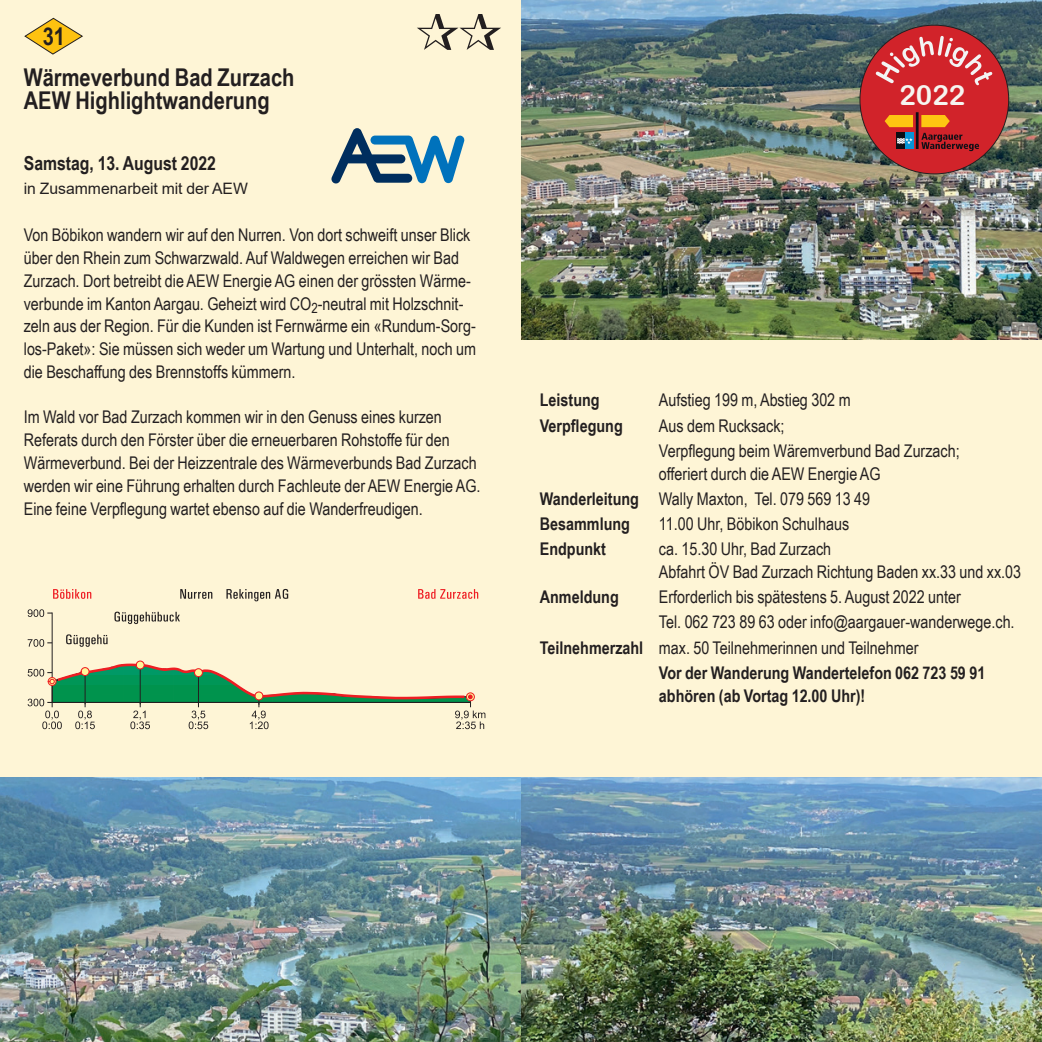
<style>
.page{position:relative;width:1042px;height:1042px;background:#fff}
.page>*{position:absolute;margin:0;border:0;box-sizing:border-box;transform-origin:0 0}
.t1{font:27.65px "Arial Rounded MT Bold";color:#f6f5f0}
.t2{font:700 24.5px/40.9px "Arial Narrow";color:#231f20}
.t3{font:700 19.25px "Arial Narrow";color:#231f20}
.t4{font:17.5px/22.8px "Arial Narrow";color:#231f20}
.t5{font:700 17.5px "Arial Narrow";color:#231f20}
.t6{font:15.75px "Arial";color:#231f20}
.s1{font-weight:700}
</style>
<div class="page">
<div style="left:521px;top:0;width:521px;height:1042px;background:#fef5d6"></div>
<img style="left:521px;top:0;width:521px;height:340px">
<div style="left:0;top:0;width:521px;height:1042px;background:#fef5d6"></div>
<svg style="left:24px;top:17px;width:59px;height:38px"></svg>
<svg style="left:331px;top:128px;width:134px;height:55px"></svg>
<svg style="left:417px;top:14px;width:84px;height:36px"></svg>
<div style="left:860px;top:25px;width:148px;height:149px;background:#d1232a;border-radius:50%"></div>
<svg style="left:876px;top:36px;width:116px;height:49px"></svg>
<hr style="left:916px;top:112px;width:2px;height:37px;background:#0e0f16">
<svg style="left:921px;top:115px;width:29px;height:12px"></svg>
<svg style="left:884px;top:115px;width:29px;height:12px"></svg>
<div style="left:897px;top:133px;width:8px;height:16px;background:#0d0f14"></div>
<div style="left:905px;top:133px;width:8px;height:16px;background:#0795d6"></div>
<svg style="left:897px;top:138px;width:15px;height:6px"></svg>
<svg style="left:921px;top:133px;width:58px;height:18px"></svg>
<img style="left:0;top:777px;width:522px;height:265px">
<img style="left:522px;top:777px;width:520px;height:265px">
<hr style="left:52px;top:612px;width:1px;height:90px;background:#231f20">
<svg style="left:53px;top:589px;width:38px;height:10px"></svg>
<svg style="left:418px;top:589px;width:60px;height:10px"></svg>
<div style="left:136px;top:660px;width:9px;height:9px;border:1px solid #ee1d23;border-radius:50%"></div>
<svg style="left:28px;top:639px;width:24px;height:8px"></svg>
<svg style="left:28px;top:609px;width:24px;height:8px"></svg>
<svg style="left:28px;top:662px;width:457px;height:67px"></svg>
<svg style="left:66px;top:634px;width:42px;height:13px"></svg>
<svg style="left:114px;top:611px;width:66px;height:13px"></svg>
<svg style="left:180px;top:589px;width:32px;height:10px"></svg>
<svg style="left:226px;top:589px;width:62px;height:12px"></svg>
<h2 class="t2" style="left:24px;top:15px;width:272px;text-indent:19px">31<br>Wärmeverbund Bad Zurzach</h2>
<h2 class="t2" style="left:24px;top:78px;width:247px">AEW Highlightwanderung</h2>
<p class="t3" style="left:24px;top:148px;width:194px">Samstag, 13. August 2022</p>
<p class="t6" style="left:24px;top:178px;width:226px">in Zusammenarbeit mit der AEW</p>
<p class="t4" style="left:24px;top:223px;width:454px">Von Böbikon wandern wir auf den Nurren. Von dort schweift unser Blick über den Rhein zum Schwarzwald. Auf Waldwegen erreichen wir Bad Zurzach. Dort betreibt die AEW Energie AG einen der grössten Wärme&shy;verbunde im Kanton Aargau. Geheizt wird CO<sub>2</sub>-neutral mit Holzschnit&shy;zeln aus der Region. Für die Kunden ist Fernwärme ein «Rundum-Sorg&shy;los-Paket»: Sie müssen sich weder um Wartung und Unterhalt, noch um die Beschaffung des Brennstoffs kümmern.</p>
<p class="t4" style="left:24px;top:405px;width:458px">Im Wald vor Bad Zurzach kommen wir in den Genuss eines kurzen Referats durch den Förster über die erneuerbaren Rohstoffe für den Wärmeverbund. Bei der Heizzentrale des Wärmeverbunds Bad Zurzach werden wir eine Führung erhalten durch Fachleute der AEW Energie AG.<br>Eine feine Verpflegung wartet ebenso auf die Wanderfreudigen.</p>
<h1 class="t1" style="left:899px;top:79px;width:67px">2022</h1>
<p class="t5" style="left:540px;top:387px;width:61px">Leistung</p>
<p class="t4" style="left:659px;top:388px;width:193px">Aufstieg 199 m, Abstieg 302 m</p>
<p class="t5" style="left:540px;top:412px;width:84px">Verpflegung</p>
<p class="t4" style="left:659px;top:412px;width:302px;line-height:25.2px">Aus dem Rucksack;<br>Verpflegung beim Wäremverbund Bad Zurzach;</p>
<p class="t4" style="left:540px;top:460px;width:342px;line-height:25.2px;text-indent:119px">offeriert durch die AEW Energie AG<br><span class="s1">Wanderleitung</span> Wally Maxton, Tel. 079 569 13 49<br><span class="s1">Besammlung</span></p>
<p class="t4" style="left:659px;top:512px;width:192px">11.00 Uhr, Böbikon Schulhaus</p>
<p class="t5" style="left:540px;top:536px;width:68px">Endpunkt</p>
<p class="t4" style="left:659px;top:537px;width:364px">ca. 15.30 Uhr, Bad Zurzach<br>Abfahrt ÖV Bad Zurzach Richtung Baden xx.33 und xx.03</p>
<p class="t5" style="left:540px;top:584px;width:80px">Anmeldung</p>
<p class="t4" style="left:659px;top:585px;width:303px">Erforderlich bis spätestens 5. August 2022 unter</p>
<p class="t4" style="left:659px;top:610px;width:357px">Tel. 062 723 89 63 oder info@aargauer-wanderwege.ch.</p>
<p class="t4" style="left:540px;top:635px;width:380px"><span class="s1">Teilnehmerzahl</span> max. 50 Teilnehmerinnen und Teilnehmer</p>
<p class="t5" style="left:659px;top:659px;width:328px">Vor der Wanderung Wandertelefon 062 723 59 91</p>
<p class="t5" style="left:659px;top:682px;width:208px">abhören (ab Vortag 12.00 Uhr)!</p>
</div>
